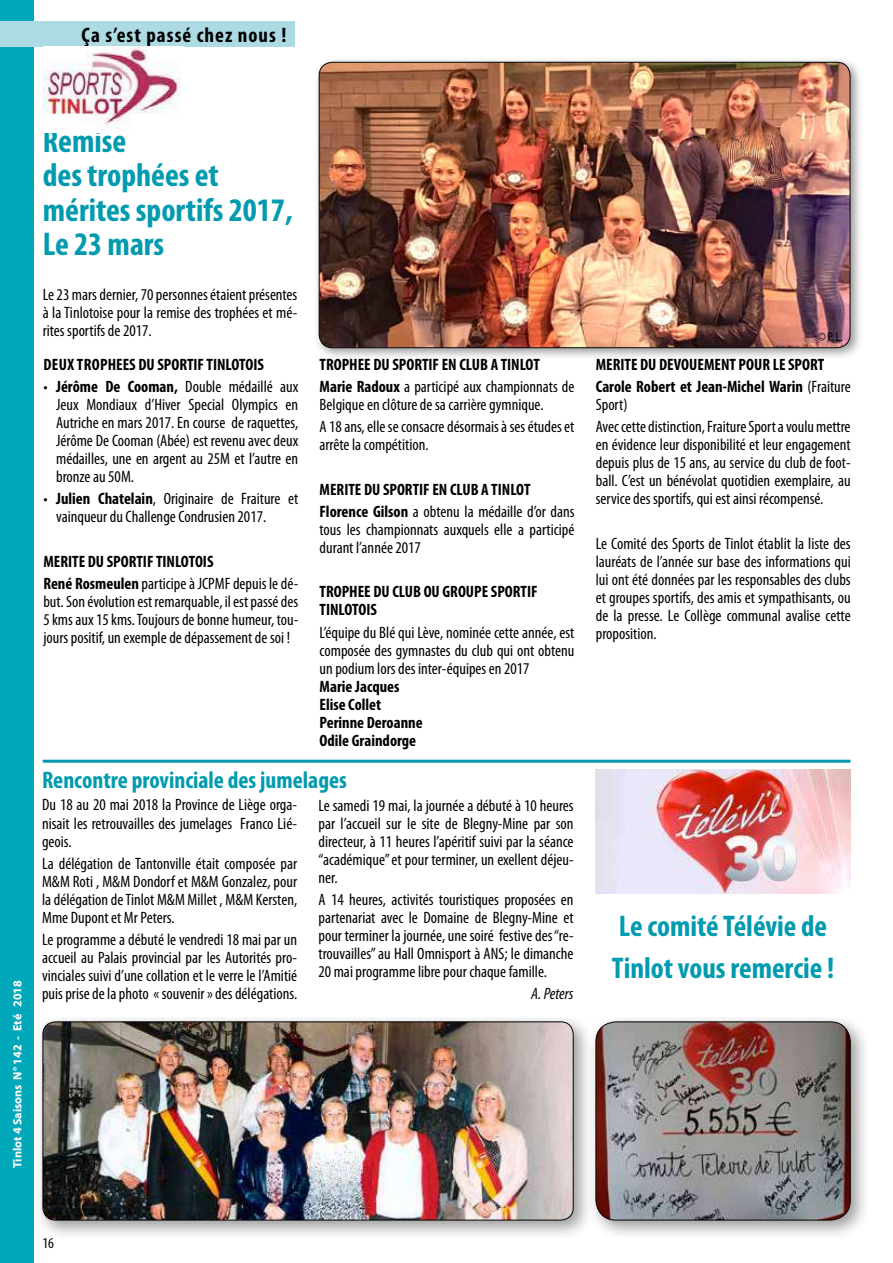
<style>
.page{position:relative;width:893px;height:1263px;background:#fff}
.page>*{position:absolute;margin:0;border:0;box-sizing:border-box;transform-origin:0 0}
.t1{font:700 condensed 33px/34.5px "Myriad Pro";color:#009baf}
.t2{font:700 condensed 30px/42px "Myriad Pro";color:#009baf}
.t3{font:700 condensed 24px "Myriad Pro";color:#009baf}
.t4{font:700 condensed 21px "Myriad Pro";letter-spacing:.05em;color:#000}
.t5{font:condensed 16.5px/18px "Myriad Pro";color:#000;text-align:justify}
.t6{font:700 condensed 16.5px/22.2px "Myriad Pro";color:#000}
.t7{font:italic condensed 16.5px "Myriad Pro";color:#000}
.t8{font:condensed 15px "Myriad Pro";color:#000}
.t9{font:condensed 13.05px "Myriad Pro";color:#000}
.t10{font:700 12px "Myriad Pro";color:#fff}
.s1{font-weight:700}
.s2{font-weight:400}
</style>
<div class="page">
<div style="left:0;top:0;width:34px;height:1263px;background:#00a8ba"></div>
<div style="left:0;top:21px;width:295px;height:26px;background:#addbe3"></div>
<div style="left:587px;top:1013px;width:284px;height:227px;background:#000;opacity:.4"></div>
<img style="left:596px;top:1022px;width:254px;height:198px">
<div style="left:595px;top:1021px;width:256px;height:199px;border:1px solid #000;border-radius:20px"></div>
<div style="left:313px;top:57px;width:550px;height:304px;background:#000;opacity:.4"></div>
<img style="left:319px;top:62px;width:531px;height:286px">
<div style="left:319px;top:62px;width:531px;height:286px;border:1px solid #000;border-radius:13px"></div>
<div style="left:595px;top:913px;width:255px;height:104px;background:#fff"></div>
<img style="left:43px;top:47px;width:138px;height:79px">
<div style="left:34px;top:1013px;width:560px;height:227px;background:#000;opacity:.4"></div>
<img style="left:43px;top:1022px;width:530px;height:198px">
<div style="left:43px;top:1021px;width:531px;height:199px;border:1px solid #000;border-radius:13px"></div>
<div style="left:42px;top:770px;width:532px;height:247px;background:#fff"></div>
<img style="left:595px;top:769px;width:255px;height:124px">
<hr style="left:43px;top:760px;width:807px;height:3px;background:#009baf">
<p class="t4" style="left:81px;top:22px;width:206px">Ça s’est passé chez nous !</p>
<p class="t10" style="left:10px;top:1168px;width:189px;rotate:-90deg">Tinlot 4 Saisons N° 142 - Eté 2018</p>
<h1 class="t1" style="left:43px;top:123px;width:251px">Remise<br>des trophées et mérites sportifs 2017,<br>Le 23 mars</h1>
<p class="t5" style="left:43px;top:285px;width:256px">Le 23 mars dernier, 70 personnes étaient présentes à la Tinlotoise pour la remise des trophées et mé&shy;rites sportifs de 2017.</p>
<p class="t6" style="left:44px;top:353px;width:222px">DEUX TROPHEES DU SPORTIF TINLOTOIS</p>
<p class="t5" style="left:56px;top:377px;width:244px;text-indent:-13px">• <span class="s1">Jérôme De Cooman,</span> Double médaillé aux Jeux Mondiaux d’Hiver Special Olympics en Autriche en mars 2017. En course de raquettes, Jérôme De Cooman (Abée) est revenu avec deux médailles, une en argent au 25M et l’autre en bronze au 50M.</p>
<p class="t5" style="left:56px;top:489px;width:244px;text-indent:-13px">• <span class="s1">Julien Chatelain</span>, Originaire de Fraiture et vainqueur du Challenge Condrusien 2017.</p>
<p class="t6" style="left:43px;top:550px;width:256px">MERITE DU SPORTIF TINLOTOIS<br>René Rosmeulen <span class="s2">participe à JCPMF depuis le dé-</span></p>
<p class="t5" style="left:43px;top:592px;width:256px">but. Son évolution est remarquable, il est passé des 5 kms aux 15 kms. Toujours de bonne humeur, tou&shy;jours positif, un exemple de dépassement de soi !</p>
<p class="t6" style="left:320px;top:353px;width:256px">TROPHEE DU SPORTIF EN CLUB A TINLOT<br>Marie Radoux <span class="s2">a participé aux championnats de</span></p>
<p class="t5" style="left:320px;top:393px;width:256px;line-height:22.2px">Belgique en clôture de sa carrière gymnique.<br>A 18 ans, elle se consacre désormais à ses études et</p>
<p class="t5" style="left:320px;top:435px;width:111px">arrête la compétition.</p>
<p class="t6" style="left:320px;top:478px;width:256px">MERITE DU SPORTIF EN CLUB A TINLOT<br>Florence Gilson <span class="s2">a obtenu la médaille d’or dans</span></p>
<p class="t5" style="left:320px;top:520px;width:256px">tous les championnats auxquels elle a participé durant l’année 2017</p>
<p class="t6" style="left:320px;top:583px;width:220px;line-height:18px">TROPHEE DU CLUB OU GROUPE SPORTIF<br>TINLOTOIS</p>
<p class="t5" style="left:320px;top:623px;width:256px">L’équipe du Blé qui Lève, nominée cette année, est composée des gymnastes du club qui ont obtenu un podium lors des inter-équipes en 2017</p>
<p class="t6" style="left:320px;top:677px;width:105px;line-height:18px">Marie Jacques<br>Elise Collet<br>Perinne Deroanne<br>Odile Graindorge</p>
<h3 class="t3" style="left:42px;top:765px;width:306px">Rencontre provinciale des jumelages</h3>
<p class="t5" style="left:42px;top:796px;width:257px">Du 18 au 20 mai 2018 la Province de Liège orga&shy;nisait les retrouvailles des jumelages Franco Lié&shy;geois.</p>
<p class="t5" style="left:42px;top:854px;width:257px">La délégation de Tantonville était composée par M&amp;M Roti , M&amp;M Dondorf et M&amp;M Gonzalez, pour la délégation de Tinlot M&amp;M Millet , M&amp;M Kersten, Mme Dupont et Mr Peters.</p>
<p class="t5" style="left:42px;top:930px;width:257px">Le programme a débuté le vendredi 18 mai par un accueil au Palais provincial par les Autorités pro&shy;vinciales suivi d’une collation et le verre le l’Amitié puis prise de la photo « souvenir » des délégations.</p>
<p class="t5" style="left:318px;top:796px;width:257px">Le samedi 19 mai, la journée a débuté à 10 heures par l’accueil sur le site de Blegny-Mine par son directeur, à 11 heures l’apéritif suivi par la séance “académique” et pour terminer, un exellent déjeu&shy;ner.</p>
<p class="t5" style="left:318px;top:890px;width:257px">A 14 heures, activités touristiques proposées en partenariat avec le Domaine de Blegny-Mine et pour terminer la journée, une soiré festive des “re&shy;trouvailles” au Hall Omnisport à ANS; le dimanche 20 mai programme libre pour chaque famille.</p>
<p class="t7" style="left:531px;top:984px;width:44px">A. Peters</p>
<p class="t9" style="left:817px;top:328px;width:27px">© P. L.</p>
<p class="t6" style="left:596px;top:353px;width:256px">MERITE DU DEVOUEMENT POUR LE SPORT<br>Carole Robert et Jean-Michel Warin <span class="s2">(Fraiture</span></p>
<p class="t5" style="left:596px;top:393px;width:256px;line-height:22.2px">Sport)<br>Avec cette distinction, Fraiture Sport a voulu mettre</p>
<p class="t5" style="left:596px;top:435px;width:256px">en évidence leur disponibilité et leur engagement depuis plus de 15 ans, au service du club de foot&shy;ball. C’est un bénévolat quotidien exemplaire, au service des sportifs, qui est ainsi récompensé.</p>
<p class="t5" style="left:596px;top:534px;width:256px">Le Comité des Sports de Tinlot établit la liste des lauréats de l’année sur base des informations qui lui ont été données par les responsables des clubs et groupes sportifs, des amis et sympathisants, ou de la presse. Le Collège communal avalise cette proposition.</p>
<h2 class="t2" style="left:612px;top:904px;width:224px">Le comité Télévie de<br>Tinlot vous remercie !</h2>
<p class="t8" style="left:43px;top:1234px;width:13px">16</p>
</div>
